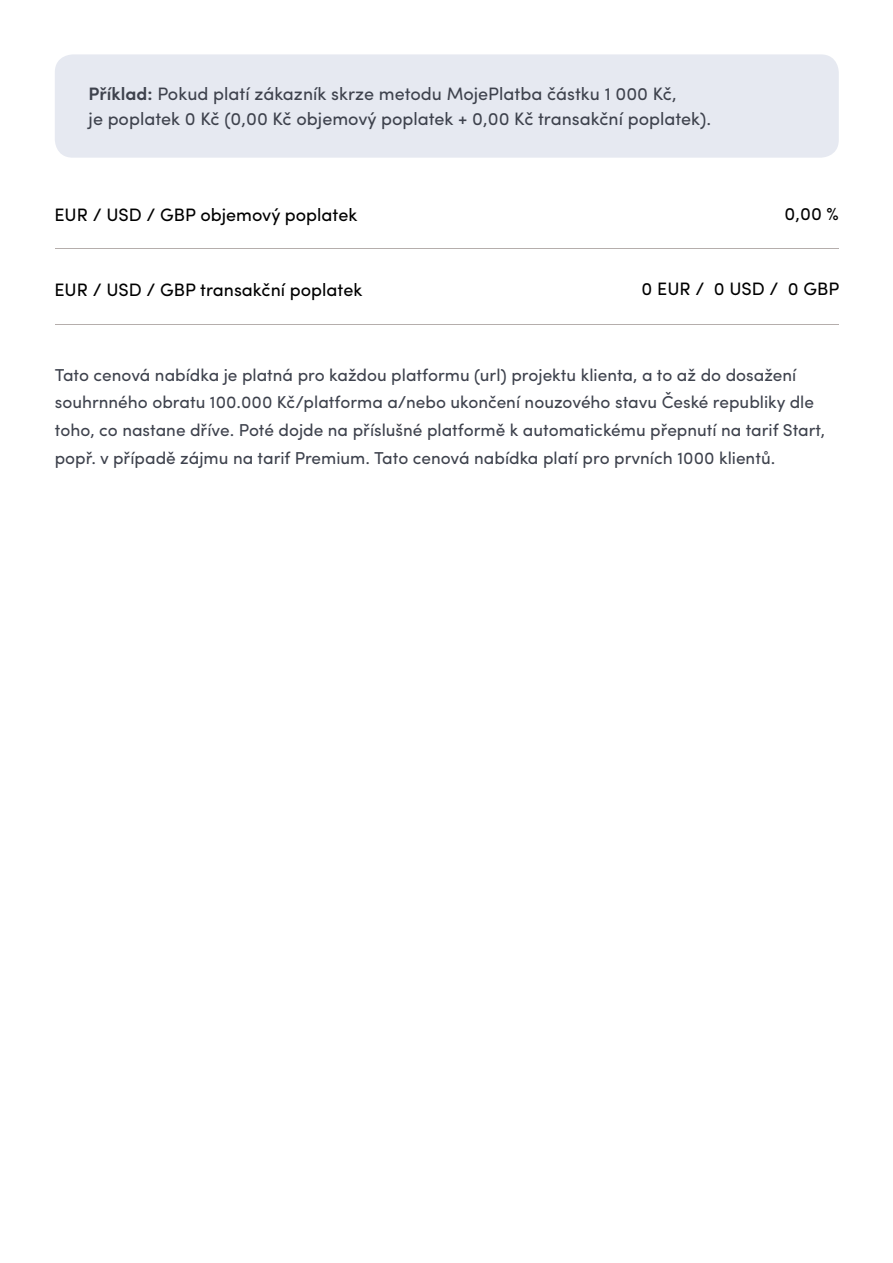
<style>
.page{position:relative;width:893px;height:1263px;background:#fff}
.page>*{position:absolute;margin:0;border:0;box-sizing:border-box;transform-origin:0 0}
.t1{font:18px/24.6px "Sofia Pro";color:#3e424d}
.t2{font:18px "Sofia Pro";color:#000}
.t3{font:17.25px/27.6px "Sofia Pro";color:#3e424d}
.s1{font-weight:600}
</style>
<div class="page">
<div style="left:55px;top:54px;width:784px;height:104px;background:#e6e9f1;border-radius:18px"></div>
<hr style="left:55px;top:248px;width:783px;height:1px;background:#b5aeac">
<hr style="left:55px;top:324px;width:783px;height:1px;background:#b5aeac">
<p class="t1" style="left:89px;top:80px;width:624px"><span class="s1">Příklad:</span> Pokud platí zákazník skrze metodu MojePlatba částku 1 000 Kč,<br>je poplatek 0 Kč (0,00 Kč objemový poplatek + 0,00 Kč transakční poplatek).</p>
<p class="t2" style="left:54px;top:201px;width:304px">EUR / USD / GBP objemový poplatek</p>
<p class="t2" style="left:785px;top:200px;width:56px">0,00 %</p>
<p class="t2" style="left:54px;top:276px;width:309px">EUR / USD / GBP transakční poplatek</p>
<p class="t2" style="left:642px;top:275px;width:199px">0 EUR / 0 USD / 0 GBP</p>
<p class="t3" style="left:55px;top:360px;width:772px">Tato cenová nabídka je platná pro každou platformu (url) projektu klienta, a to až do dosažení souhrnného obratu 100.000 Kč/platforma a/nebo ukončení nouzového stavu České republiky dle toho, co nastane dříve. Poté dojde na příslušné platformě k automatickému přepnutí na tarif Start, popř. v případě zájmu na tarif Premium. Tato cenová nabídka platí pro prvních 1000 klientů.</p>
</div>
